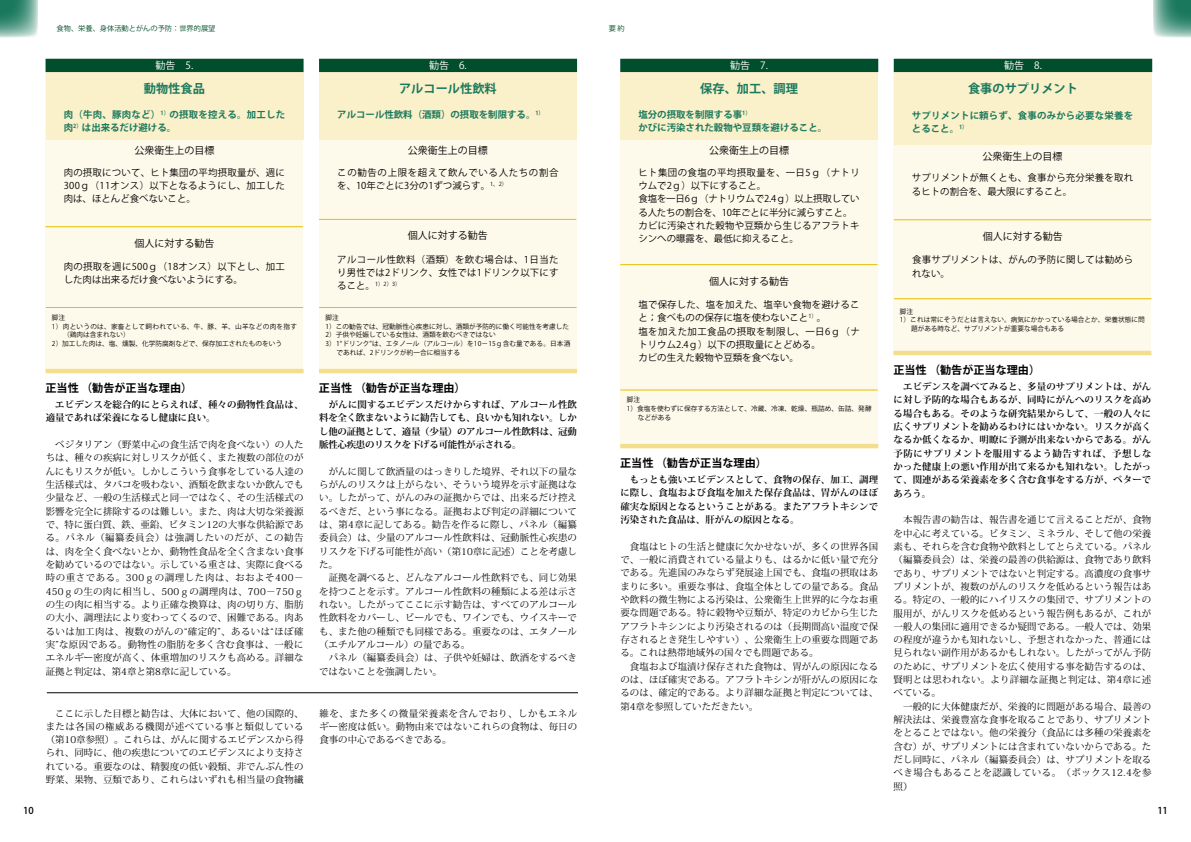
<style>
.page{position:relative;width:1191px;height:842px;background:#fff}
.page>*{position:absolute;margin:0;border:0;box-sizing:border-box;transform-origin:0 0}
.t1{font:700 12.2px "Koz Go Pro";color:#1a795d}
.t2{font:700 11.1px "Koz Go Pro";color:#000}
.t3{font:10px "Koz Go Pro";color:#000}
.t4{font:10px "Koz Go Pro";color:#fff}
.t5{font:9.4px/13.3px "Koz Min Pro";letter-spacing:.01em;color:#000;text-align:justify}
.t6{font:700 9.4px/13.3px "Koz Min Pro";letter-spacing:.01em;color:#000;text-align:justify}
.t7{font:9.4px/13.3px "Koz Go Pro";color:#000}
.t8{font:9.4px/13.3px "Koz Go Pro";letter-spacing:.02em;color:#000}
.t9{font:700 9.4px/13.3px "Koz Go Pro";color:#1a795d}
.t10{font:9.4px/13.3px "Koz Go Pro";letter-spacing:.07em;color:#000}
.t11{font:700 9.4px/13.3px "Koz Go Pro";letter-spacing:.025em;color:#1a795d}
.t12{font:700 9.4px/13.3px "Koz Go Pro";letter-spacing:.02em;color:#1a795d}
.t13{font:500 9.4px "Koz Go Pro";color:#000}
.t14{font:7.2px "Koz Go Pro";color:#004e2b}
.t15{font:6.7px "Koz Go Pro";color:#000}
.t16{font:6.7px "Koz Go Pro";letter-spacing:.02em;color:#000}
.t17{font:6.7px "Koz Go Pro";letter-spacing:.035em;color:#000}
.t18{font:5.6px "Koz Go Pro";color:#000}
.s1{font-size:9.4px}
</style>
<div class="page">
<div style="left:45px;top:72px;width:258px;height:299px;background:#fefaeb"></div>
<div style="left:46px;top:71px;width:257px;height:69px;background:#faf0c9"></div>
<hr style="left:45px;top:226px;width:258px;height:1px;background:#e4bf00">
<hr style="left:46px;top:307px;width:257px;height:1px;background:#e4bf00">
<div style="left:46px;top:59px;width:257px;height:13px;background:#004e2b"></div>
<hr style="left:46px;top:369px;width:257px;height:4px;background:#f3de8d">
<div style="left:319px;top:72px;width:258px;height:299px;background:#fefaeb"></div>
<div style="left:319px;top:71px;width:258px;height:69px;background:#faf0c9"></div>
<hr style="left:319px;top:219px;width:257px;height:1px;background:#e4bf00">
<hr style="left:319px;top:307px;width:257px;height:1px;background:#e4bf00">
<div style="left:319px;top:59px;width:258px;height:13px;background:#004e2b"></div>
<hr style="left:319px;top:369px;width:258px;height:4px;background:#f3de8d">
<hr style="left:47px;top:692px;width:531px;height:1px;background:#000">
<svg style="left:0;top:1px;width:38px;height:37px"></svg>
<div style="left:893px;top:73px;width:258px;height:280px;background:#fefaeb"></div>
<div style="left:893px;top:72px;width:258px;height:73px;background:#faf0c9"></div>
<div style="left:620px;top:72px;width:258px;height:374px;background:#fefaeb"></div>
<div style="left:620px;top:71px;width:258px;height:69px;background:#faf0c9"></div>
<hr style="left:620px;top:264px;width:257px;height:1px;background:#e4bf00">
<hr style="left:620px;top:390px;width:257px;height:1px;background:#e4bf00">
<div style="left:620px;top:59px;width:258px;height:13px;background:#004e2b"></div>
<hr style="left:620px;top:444px;width:258px;height:4px;background:#f3de8d">
<hr style="left:894px;top:298px;width:257px;height:1px;background:#e4bf00">
<div style="left:893px;top:59px;width:259px;height:13px;background:#004e2b"></div>
<hr style="left:894px;top:219px;width:257px;height:1px;background:#e4bf00">
<hr style="left:893px;top:351px;width:258px;height:4px;background:#f3de8d">
<svg style="left:1153px;top:1px;width:37px;height:37px"></svg>
<p class="t14" style="left:57px;top:24px;width:160px">食物、栄養、身体活動とがんの予防：世界的展望</p>
<p class="t14" style="left:608px;top:24px;width:17px">要約</p>
<p class="t4" style="left:156px;top:59px;width:39px">勧告　5.</p>
<p class="t1" style="left:144px;top:81px;width:63px">動物性食品</p>
<p class="t4" style="left:429px;top:59px;width:39px">勧告　6.</p>
<p class="t1" style="left:399px;top:81px;width:99px">アルコール性飲料</p>
<p class="t11" style="left:64px;top:108px;width:223px">肉（牛肉、豚肉など）<sup>1）</sup>の摂取を控える。加工した肉<sup>2）</sup>は出来るだけ避ける。</p>
<p class="t9" style="left:337px;top:108px;width:208px">アルコール性飲料（酒類）の摂取を制限する。<sup>1）</sup></p>
<p class="t3" style="left:134px;top:144px;width:81px">公衆衛生上の目標</p>
<p class="t3" style="left:408px;top:144px;width:81px">公衆衛生上の目標</p>
<p class="t8" style="left:64px;top:166px;width:223px;text-align:justify">肉の摂取について、ヒト集団の平均摂取量が、週に300ｇ（11オンス）以下となるようにし、加工した肉は、ほとんど食べないこと。</p>
<p class="t10" style="left:337px;top:166px;width:223px">この勧告の上限を超えて飲んでいる人たちの割合を、10年ごとに3分の1ずつ減らす。<sup>1、2）</sup></p>
<p class="t3" style="left:134px;top:236px;width:81px">個人に対する勧告</p>
<p class="t3" style="left:408px;top:229px;width:81px">個人に対する勧告</p>
<p class="t8" style="left:64px;top:260px;width:223px">肉の摂取を週に500ｇ（18オンス）以下とし、加工した肉は出来るだけ食べないようにする。</p>
<p class="t8" style="left:337px;top:253px;width:223px">アルコール性飲料（酒類）を飲む場合は、1日当たり男性では2ドリンク、女性では1ドリンク以下にす</p>
<p class="t18" style="left:337px;top:280px;width:65px"><span class="s1">ること。</span>1）2）3）</p>
<p class="t15" style="left:52px;top:313px;width:15px">脚注</p>
<p class="t17" style="left:52px;top:322px;width:246px">1）肉というのは、家畜として飼われている、牛、豚、羊、山羊などの肉を指す</p>
<p class="t15" style="left:63px;top:331px;width:68px">（鶏肉は含まれない）</p>
<p class="t15" style="left:52px;top:339px;width:232px">2）加工した肉は、塩、燻製、化学防腐剤などで、保存加工されたものをいう</p>
<p class="t15" style="left:325px;top:313px;width:15px">脚注</p>
<p class="t15" style="left:325px;top:322px;width:245px">1）この勧告では、冠動脈性心疾患に対し、酒類が予防的に働く可能性を考慮した</p>
<p class="t15" style="left:325px;top:331px;width:172px">2）子供や妊娠している女性は、酒類を飲むべきではない</p>
<p class="t16" style="left:325px;top:339px;width:246px">3）1“ドリンク”は、エタノール（アルコール）を10－15ｇ含む量である。日本酒</p>
<p class="t15" style="left:336px;top:348px;width:125px">であれば、2ドリンクが約一合に相当する</p>
<p class="t4" style="left:730px;top:59px;width:39px">勧告　7.</p>
<p class="t1" style="left:700px;top:81px;width:99px">保存、加工、調理</p>
<p class="t4" style="left:1004px;top:59px;width:39px">勧告　8.</p>
<p class="t1" style="left:968px;top:81px;width:111px">食事のサプリメント</p>
<p class="t9" style="left:638px;top:108px;width:190px">塩分の摂取を制限する事<sup>1）<br></sup>かびに汚染された穀物や豆類を避けること。</p>
<p class="t12" style="left:912px;top:109px;width:223px">サプリメントに頼らず、食事のみから必要な栄養をとること。<sup>1）</sup></p>
<p class="t3" style="left:709px;top:144px;width:81px">公衆衛生上の目標</p>
<p class="t7" style="left:638px;top:166px;width:223px">ヒト集団の食塩の平均摂取量を、一日5ｇ（ナトリウムで2ｇ）以下にすること。<br>食塩を一日6ｇ（ナトリウムで2.4ｇ）以上摂取している人たちの割合を、10年ごとに半分に減らすこと。カビに汚染された穀物や豆類から生じるアフラトキシンへの曝露を、最低に抑えること。</p>
<p class="t3" style="left:709px;top:274px;width:81px">個人に対する勧告</p>
<p class="t7" style="left:638px;top:298px;width:223px">塩で保存した、塩を加えた、塩辛い食物を避けること；食べものの保存に塩を使わないこと<sup>1）</sup>。<br>塩を加えた加工食品の摂取を制限し、一日6ｇ（ナトリウム2.4ｇ）以下の摂取量にとどめる。<br>カビの生えた穀物や豆類を食べない。</p>
<p class="t3" style="left:982px;top:150px;width:81px">公衆衛生上の目標</p>
<p class="t8" style="left:912px;top:172px;width:223px">サプリメントが無くとも、食事から充分栄養を取れるヒトの割合を、最大限にすること。</p>
<p class="t3" style="left:982px;top:230px;width:81px">個人に対する勧告</p>
<p class="t8" style="left:912px;top:253px;width:223px">食事サプリメントは、がんの予防に関しては勧められない。</p>
<p class="t15" style="left:900px;top:307px;width:15px">脚注</p>
<p class="t15" style="left:900px;top:316px;width:246px">1）これは常にそうだとは言えない。病気にかかっている場合とか、栄養状態に問</p>
<p class="t15" style="left:911px;top:324px;width:155px">題がある時など、サプリメントが重要な場合もある</p>
<p class="t2" style="left:45px;top:381px;width:148px">正当性 （勧告が正当な理由）</p>
<p class="t2" style="left:319px;top:381px;width:148px">正当性 （勧告が正当な理由）</p>
<p class="t6" style="left:319px;top:397px;width:259px;text-indent:10px">がんに関するエビデンスだけからすれば、アルコール性飲料を全く飲まないように勧告しても、良いかも知れない。しかし他の証拠として、適量（少量）のアルコール性飲料は、冠動脈性心疾患のリスクを下げる可能性が示される。</p>
<p class="t5" style="left:319px;top:464px;width:259px;text-align:left">　がんに関して飲酒量のはっきりした境界、それ以下の量ならがんのリスクは上がらない、そういう境界を示す証拠はない。したがって、がんのみの証拠からでは、出来るだけ控えるべきだ、という事になる。証拠および判定の詳細については、第4章に記してある。勧告を作るに際し、パネル（編纂委員会）は、少量のアルコール性飲料は、冠動脈性心疾患のリスクを下げる可能性が高い（第10章に記述）ことを考慮した。<br>　証拠を調べると、どんなアルコール性飲料でも、同じ効果を持つことを示す。アルコール性飲料の種類による差は示されない。したがってここに示す勧告は、すべてのアルコール性飲料をカバーし、ビールでも、ワインでも、ウイスキーでも、また他の種類でも同様である。重要なのは、エタノール（エチルアルコール）の量である。<br>　パネル（編纂委員会）は、子供や妊婦は、飲酒をするべきではないことを強調したい。</p>
<p class="t6" style="left:46px;top:397px;width:259px">　エビデンスを総合的にとらえれば、種々の動物性食品は、適量であれば栄養になるし健康に良い。</p>
<p class="t5" style="left:46px;top:438px;width:259px">　ベジタリアン（野菜中心の食生活で肉を食べない）の人たちは、種々の疾病に対しリスクが低く、また複数の部位のがんにもリスクが低い。しかしこういう食事をしている人達の生活様式は、タバコを吸わない、酒類を飲まないか飲んでも少量など、一般の生活様式と同一ではなく、その生活様式の影響を完全に排除するのは難しい。また、肉は大切な栄養源で、特に蛋白質、鉄、亜鉛、ビタミン12の大事な供給源である。パネル（編纂委員会）は強調したいのだが、この勧告は、肉を全く食べないとか、動物性食品を全く含まない食事を勧めているのではない。示している重さは、実際に食べる時の重さである。300ｇの調理した肉は、おおよそ400－450ｇの生の肉に相当し、500ｇの調理肉は、700－750ｇの生の肉に相当する。より正確な換算は、肉の切り方、脂肪の大小、調理法により変わってくるので、困難である。肉あるいは加工肉は、複数のがんの“確定的”、あるいは“ほぼ確実”な原因である。動物性の脂肪を多く含む食事は、一般にエネルギー密度が高く、体重増加のリスクも高める。詳細な証拠と判定は、第4章と第8章に記している。</p>
<p class="t5" style="left:46px;top:706px;width:259px">　ここに示した目標と勧告は、大体において、他の国際的、または各国の権威ある機関が述べている事と類似している（第10章参照）。これらは、がんに関するエビデンスから得られ、同時に、他の疾患についてのエビデンスにより支持されている。重要なのは、精製度の低い穀類、非でんぷん性の野菜、果物、豆類であり、これらはいずれも相当量の食物繊</p>
<p class="t5" style="left:319px;top:706px;width:259px">維を、また多くの微量栄養素を含んでおり、しかもエネルギー密度は低い。動物由来ではないこれらの食物は、毎日の食事の中心であるべきである。</p>
<p class="t15" style="left:626px;top:395px;width:15px">脚注</p>
<p class="t15" style="left:626px;top:404px;width:246px">1）食塩を使わずに保存する方法として、冷蔵、冷凍、乾燥、瓶詰め、缶詰、発酵</p>
<p class="t15" style="left:638px;top:413px;width:35px">などがある</p>
<p class="t2" style="left:620px;top:456px;width:148px">正当性 （勧告が正当な理由）</p>
<p class="t6" style="left:620px;top:473px;width:259px">　もっとも強いエビデンスとして、食物の保存、加工、調理に際し、食塩および食塩を加えた保存食品は、胃がんのほぼ確実な原因となるということがある。またアフラトキシンで汚染された食品は、肝がんの原因となる。</p>
<p class="t5" style="left:620px;top:539px;width:259px;text-align:left">　食塩はヒトの生活と健康に欠かせないが、多くの世界各国で、一般に消費されている量よりも、はるかに低い量で充分である。先進国のみならず発展途上国でも、食塩の摂取はあまりに多い。重要な事は、食塩全体としての量である。食品や飲料の微生物による汚染は、公衆衛生上世界的に今なお重要な問題である。特に穀物や豆類が、特定のカビから生じたアフラトキシンにより汚染されるのは（長期間高い温度で保存されるとき発生しやすい）、公衆衛生上の重要な問題である。これは熱帯地域外の国々でも問題である。<br>　食塩および塩漬け保存された食物は、胃がんの原因になるのは、ほぼ確実である。アフラトキシンが肝がんの原因になるのは、確定的である。より詳細な証拠と判定については、第4章を参照していただきたい。</p>
<p class="t2" style="left:893px;top:363px;width:148px">正当性 （勧告が正当な理由）</p>
<p class="t6" style="left:893px;top:379px;width:259px">　エビデンスを調べてみると、多量のサプリメントは、がんに対し予防的な場合もあるが、同時にがんへのリスクを高める場合もある。そのような研究結果からして、一般の人々に広くサプリメントを勧めるわけにはいかない。リスクが高くなるか低くなるか、明瞭に予測が出来ないからである。がん予防にサプリメントを服用するよう勧告すれば、予想しなかった健康上の悪い作用が出て来るかも知れない。したがって、関連がある栄養素を多く含む食事をする方が、ベターであろう。</p>
<p class="t5" style="left:893px;top:513px;width:259px;text-align:left">　本報告書の勧告は、報告書を通じて言えることだが、食物を中心に考えている。ビタミン、ミネラル、そして他の栄養素も、それらを含む食物や飲料としてとらえている。パネル（編纂委員会）は、栄養の最善の供給源は、食物であり飲料であり、サプリメントではないと判定する。高濃度の食事サプリメントが、複数のがんのリスクを低めるという報告はある。特定の、一般的にハイリスクの集団で、サプリメントの服用が、がんリスクを低めるという報告例もあるが、これが一般人の集団に適用できるか疑問である。一般人では、効果の程度が違うかも知れないし、予想されなかった、普通には見られない副作用があるかもしれない。したがってがん予防のために、サプリメントを広く使用する事を勧告するのは、賢明とは思われない。より詳細な証拠と判定は、第4章に述べている。<br>　一般的に大体健康だが、栄養的に問題がある場合、最善の解決法は、栄養豊富な食事を取ることであり、サプリメントをとることではない。他の栄養分（食品には多種の栄養素を含む）が、サプリメントには含まれていないからである。ただし同時に、パネル（編纂委員会）は、サプリメントを取るべき場合もあることを認識している。（ボックス12.4を参照）</p>
<p class="t13" style="left:23px;top:804px;width:12px">10</p>
<p class="t13" style="left:1157px;top:804px;width:12px">11</p>
</div>
